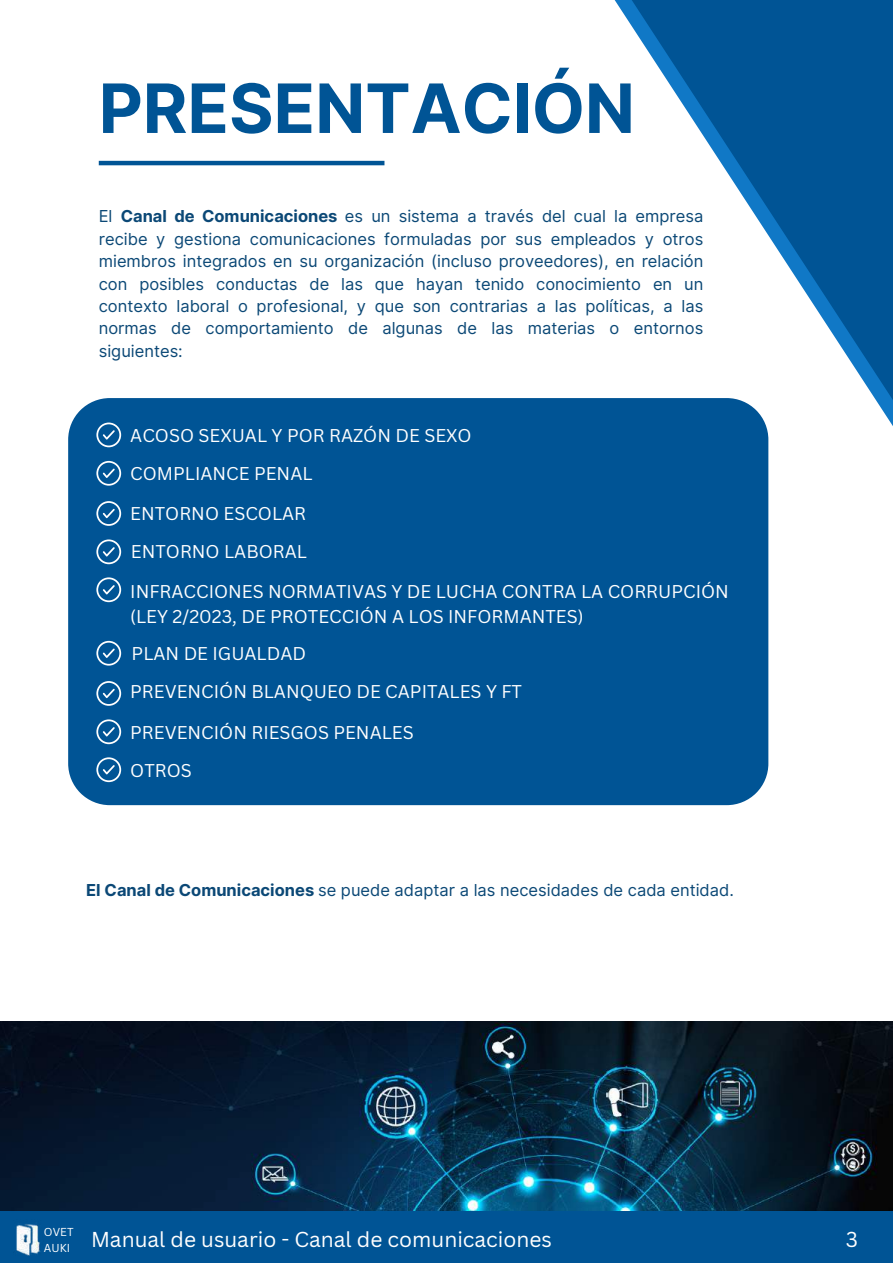
<style>
.page{position:relative;width:893px;height:1264px;background:#fff}
.page>*{position:absolute;margin:0;border:0;box-sizing:border-box;transform-origin:0 0}
.t1{font:700 67.95px "Inter";color:#005495}
.t2{font:21px "Canva Sans";color:#fff}
.t3{font:18px/38px "Canva Sans";color:#fff}
.t4{font:16.5px/22.5px "Inter";color:#0b4876;text-align:justify}
.t5{font:11.25px/15.6px "Canva Sans";color:#fff}
.s1{font-weight:700}
</style>
<div class="page">
<hr style="left:99px;top:161px;width:285px;height:4px;background:#005495">
<svg style="left:614px;top:0;width:278px;height:473px"></svg>
<div style="left:0;top:1209px;width:892px;height:53px;background:#005495"></div>
<img style="left:16px;top:1224px;width:25px;height:32px">
<div style="left:68px;top:398px;width:700px;height:407px;background:#005495"></div>
<svg style="left:96px;top:422px;width:25px;height:25px"></svg>
<svg style="left:96px;top:461px;width:25px;height:24px"></svg>
<svg style="left:96px;top:501px;width:25px;height:25px"></svg>
<svg style="left:96px;top:539px;width:25px;height:25px"></svg>
<svg style="left:96px;top:577px;width:25px;height:25px"></svg>
<svg style="left:96px;top:641px;width:25px;height:24px"></svg>
<svg style="left:96px;top:681px;width:25px;height:24px"></svg>
<svg style="left:96px;top:719px;width:25px;height:25px"></svg>
<svg style="left:96px;top:757px;width:25px;height:25px"></svg>
<img style="left:0;top:1021px;width:892px;height:189px">
<h1 class="t1" style="left:99px;top:68px;width:537px">PRESENTACIÓN</h1>
<p class="t4" style="left:99px;top:205px;width:606px">El <span class="s1">Canal de Comunicaciones</span> es un sistema a través del cual la empresa recibe y gestiona comunicaciones formuladas por sus empleados y otros miembros integrados en su organización (incluso proveedores), en relación con posibles conductas de las que hayan tenido conocimiento en un contexto laboral o profesional, y que son contrarias a las políticas, a las normas de comportamiento de algunas de las materias o entornos siguientes:</p>
<p class="t3" style="left:130px;top:415px;width:343px">ACOSO SEXUAL Y POR RAZÓN DE SEXO<br>COMPLIANCE PENAL</p>
<p class="t3" style="left:130px;top:494px;width:178px">ENTORNO ESCOLAR<br>ENTORNO LABORAL</p>
<p class="t3" style="left:130px;top:579px;width:600px;line-height:24.8px">INFRACCIONES NORMATIVAS Y DE LUCHA CONTRA LA CORRUPCIÓN (LEY 2/2023, DE PROTECCIÓN A LOS INFORMANTES)</p>
<p class="t3" style="left:130px;top:633px;width:393px;line-height:38.5px">PLAN DE IGUALDAD<br>PREVENCIÓN BLANQUEO DE CAPITALES Y FT</p>
<p class="t3" style="left:130px;top:713px;width:285px">PREVENCIÓN RIESGOS PENALES<br>OTROS</p>
<p class="t4" style="left:86px;top:878px;width:649px"><span class="s1">El Canal de Comunicaciones</span> se puede adaptar a las necesidades de cada entidad.</p>
<p class="t5" style="left:44px;top:1223px;width:31px">OVET<br>AUKI</p>
<p class="t2" style="left:91px;top:1224px;width:462px">Manual de usuario - Canal de comunicaciones</p>
<p class="t2" style="left:845px;top:1224px;width:14px">3</p>
</div>
